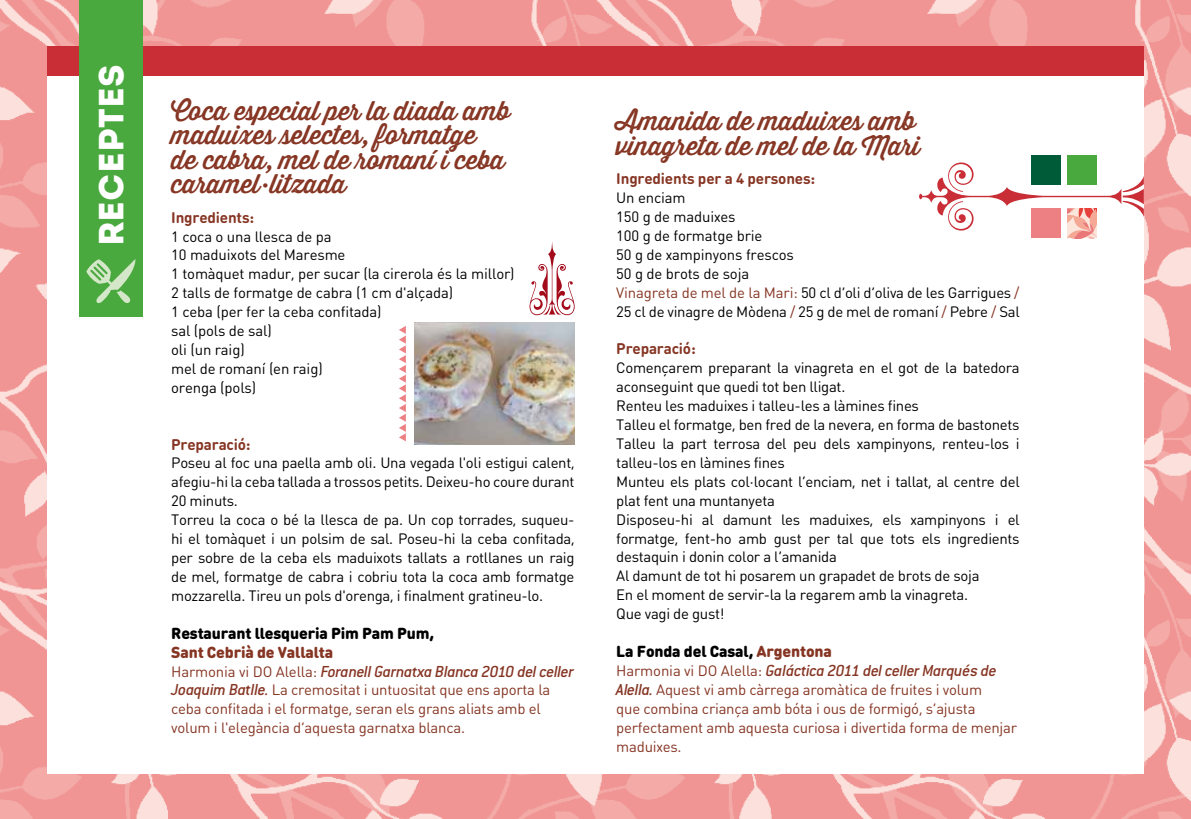
<style>
.page{position:relative;width:1191px;height:819px;background:#fff}
.page>*{position:absolute;margin:0;border:0;box-sizing:border-box;transform-origin:0 0}
.t1{font:35px "Intro";color:#fff}
.t2{font:26.25px/24.5px "Thirsty Rough Reg";letter-spacing:-.01em;color:#863523}
.t3{font:italic 500 17.5px "Conduit ITC";letter-spacing:-.025em;color:#863523}
.t4{font:900 15.75px "DIN Round Pro";letter-spacing:-.01em;color:#000}
.t5{font:900 15.75px "DIN Round Pro";letter-spacing:-.01em;color:#863523}
.t6{font:700 15.22px "DIN Round Pro";letter-spacing:-.01em;color:#863523}
.t7{font:14.88px/18.9px "DIN Round Pro";letter-spacing:-.02em;color:#000}
.t8{font:14.88px/18.9px "DIN Round Pro";letter-spacing:-.015em;color:#863523}
.s1{font-family:"DIN Round Pro";font-weight:400;font-style:normal;font-size:14.88px}
.s2{font-family:"Conduit ITC";font-weight:500;font-style:italic;font-size:17.5px}
.s3{color:#863523}
</style>
<div class="page">
<img style="left:0;top:0;width:1191px;height:819px">
<div style="left:47px;top:46px;width:1096px;height:727px;background:#fff"></div>
<div style="left:47px;top:46px;width:1096px;height:30px;background:#c92d36"></div>
<div style="left:79px;top:0;width:63px;height:316px;background:#49a93e"></div>
<svg style="left:86px;top:259px;width:50px;height:44px"></svg>
<img style="left:414px;top:323px;width:160px;height:121px">
<div style="left:1067px;top:155px;width:29px;height:29px;background:#49a93e"></div>
<svg style="left:919px;top:161px;width:224px;height:77px"></svg>
<div style="left:1031px;top:155px;width:30px;height:29px;background:#005b39"></div>
<div style="left:1031px;top:208px;width:30px;height:30px;background:#ed8083"></div>
<svg style="left:399px;top:326px;width:7px;height:115px"></svg>
<svg style="left:529px;top:241px;width:46px;height:75px"></svg>
<h1 class="t1" style="left:90px;top:246px;width:183px;rotate:-90deg">RECEPTES</h1>
<h2 class="t2" style="left:171px;top:98px;width:340px">Coca especial per la diada amb maduixes selectes, formatge<br>de cabra, mel de romaní i ceba caramel·litzada</h2>
<p class="t6" style="left:171px;top:206px;width:84px">Ingredients:</p>
<p class="t7" style="left:171px;top:226px;width:345px">1 coca o una llesca de pa<br>10 maduixots del Maresme<br>1 tomàquet madur, per sucar (la cirerola és la millor)<br>2 talls de formatge de cabra (1 cm d'alçada)<br>1 ceba (per fer la ceba confitada)<br>sal (pols de sal)<br>oli (un raig)<br>mel de romaní (en raig)<br>orenga (pols)</p>
<p class="t6" style="left:171px;top:433px;width:81px">Preparació:</p>
<p class="t7" style="left:171px;top:453px;width:405px">Poseu al foc una paella amb oli. Una vegada l'oli estigui calent, afegiu-hi la ceba tallada a trossos petits. Deixeu-ho coure durant 20 minuts.<br>Torreu la coca o bé la llesca de pa. Un cop torrades, suqueu&shy;hi el tomàquet i un polsim de sal. Poseu-hi la ceba confitada, per sobre de la ceba els maduixots tallats a rotllanes un raig de mel, formatge de cabra i cobriu tota la coca amb formatge mozzarella. Tireu un pols d'orenga, i finalment gratineu-lo.</p>
<p class="t4" style="left:171px;top:621px;width:264px">Restaurant llesqueria Pim Pam Pum,</p>
<p class="t5" style="left:171px;top:640px;width:163px">Sant Cebrià de Vallalta</p>
<p class="t3" style="left:171px;top:661px;width:404px"><span class="s1">Harmonia vi DO Alella:</span> Foranell Garnatxa Blanca 2010 del celler</p>
<p class="t8" style="left:171px;top:680px;width:380px"><span class="s2">Joaquim Batlle.</span> La cremositat i untuositat que ens aporta la ceba confitada i el formatge, seran els grans aliats amb el volum i l'elegància d’aquesta garnatxa blanca.</p>
<h2 class="t2" style="left:616px;top:108px;width:305px">Amanida de maduixes amb vinagreta de mel de la Mari</h2>
<p class="t6" style="left:616px;top:168px;width:200px">Ingredients per a 4 persones:</p>
<p class="t7" style="left:616px;top:188px;width:405px">Un enciam<br>150 g de maduixes<br>100 g de formatge brie<br>50 g de xampinyons frescos<br>50 g de brots de soja<br><span class="s3">Vinagreta de mel de la Mari:</span> 50 cl d’oli d’oliva de les Garrigues <span class="s3">/<br></span>25 cl de vinagre de Mòdena <span class="s3">/</span> 25 g de mel de romaní <span class="s3">/</span> Pebre <span class="s3">/</span> Sal</p>
<p class="t6" style="left:616px;top:338px;width:81px">Preparació:</p>
<p class="t7" style="left:616px;top:358px;width:405px">Començarem preparant la vinagreta en el got de la batedora aconseguint que quedi tot ben lligat.<br>Renteu les maduixes i talleu-les a làmines fines<br>Talleu el formatge, ben fred de la nevera, en forma de bastonets Talleu la part terrosa del peu dels xampinyons, renteu-los i talleu-los en làmines fines<br>Munteu els plats col·locant l’enciam, net i tallat, al centre del plat fent una muntanyeta<br>Disposeu-hi al damunt les maduixes, els xampinyons i el formatge, fent-ho amb gust per tal que tots els ingredients destaquin i donin color a l’amanida<br>Al damunt de tot hi posarem un grapadet de brots de soja<br>En el moment de servir-la la regarem amb la vinagreta.<br>Que vagi de gust!</p>
<p class="t4" style="left:616px;top:639px;width:217px">La Fonda del Casal, <span class="s3">Argentona</span></p>
<p class="t3" style="left:616px;top:660px;width:382px"><span class="s1">Harmonia vi DO Alella:</span> Galáctica 2011 del celler Marqués de</p>
<p class="t8" style="left:616px;top:679px;width:402px"><span class="s2">Alella.</span> Aquest vi amb càrrega aromàtica de fruites i volum<br>que combina criança amb bóta i ous de formigó, s’ajusta perfectament amb aquesta curiosa i divertida forma de menjar maduixes.</p>
</div>
